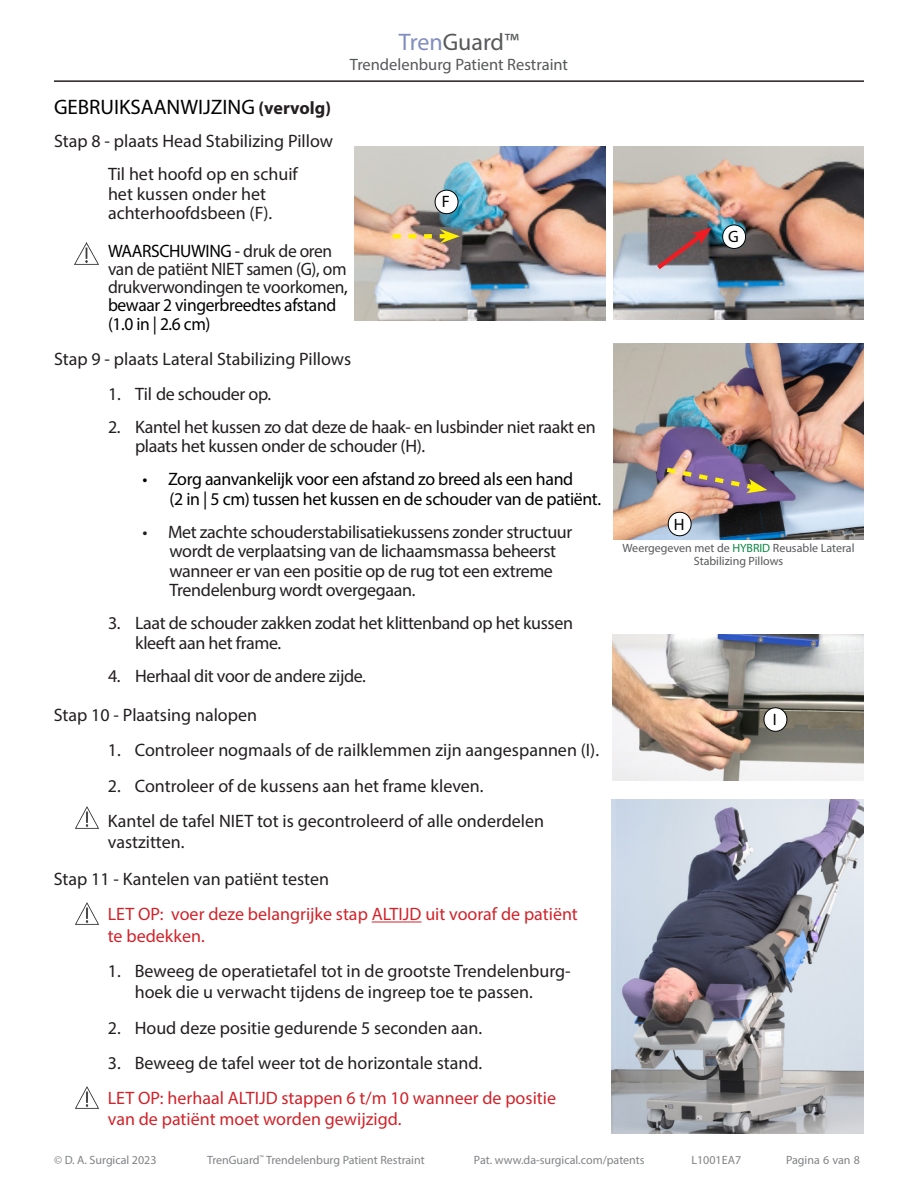
<style>
.page{position:relative;width:918px;height:1188px;background:#fff}
.page>*{position:absolute;margin:0;border:0;box-sizing:border-box;transform-origin:0 0}
.t1{font:24px "Myriad Pro";color:#57585a}
.t2{font:21px "Myriad Pro";color:#000}
.t3{font:18px/19.5px "Myriad Pro";letter-spacing:-.01em;color:#231f20}
.t4{font:18px/21.6px "Myriad Pro";color:#d1232a}
.t5{font:18px/19.5px "Myriad Pro";letter-spacing:-.02em;color:#000}
.t6{font:16.5px "Myriad Pro";color:#57585a}
.t7{font:16.5px "Myriad Pro";color:#000}
.t8{font:12px "Myriad Pro";color:#808285}
.Main_bullets{font:12px/13.5px "Myriad Pro";color:#57585a;text-align:center}
.s1{font-weight:700;font-size:18px;color:#231f20}
.s2{color:#818dbf}
.s3{color:#000}
.s4{color:#0a8644}
</style>
<div class="page">
<hr style="left:54px;top:80px;width:810px;height:2px;background:#231f20">
<img style="left:75px;top:806px;width:24px;height:23px">
<img style="left:613px;top:146px;width:251px;height:173px">
<svg style="left:652px;top:227px;width:60px;height:47px"></svg>
<img style="left:354px;top:146px;width:252px;height:175px">
<svg style="left:393px;top:229px;width:67px;height:15px"></svg>
<img style="left:611px;top:800px;width:253px;height:334px">
<img style="left:613px;top:344px;width:251px;height:195px">
<svg style="left:662px;top:465px;width:105px;height:28px"></svg>
<img style="left:612px;top:634px;width:251px;height:146px">
<img style="left:74px;top:242px;width:25px;height:23px">
<hr style="left:372px;top:922px;width:50px;height:1px;background:#d1232a">
<img style="left:75px;top:1086px;width:24px;height:23px">
<img style="left:75px;top:902px;width:24px;height:23px">
<div style="left:435px;top:190px;width:23px;height:24px;background:#fff;border-radius:11px"></div>
<div style="left:435px;top:190px;width:23px;height:24px;border:1px solid #000;border-radius:11px"></div>
<div style="left:723px;top:225px;width:23px;height:23px;background:#fff;border-radius:11px"></div>
<div style="left:722px;top:225px;width:24px;height:24px;border:1px solid #000;border-radius:11px"></div>
<div style="left:668px;top:512px;width:23px;height:24px;background:#fff;border-radius:11px"></div>
<div style="left:668px;top:512px;width:23px;height:24px;border:1px solid #000;border-radius:11px"></div>
<div style="left:764px;top:708px;width:23px;height:23px;background:#fff;border-radius:11px"></div>
<div style="left:764px;top:707px;width:23px;height:25px;border:1px solid #000;border-radius:11px"></div>
<p class="t2" style="left:54px;top:94px;width:279px">GEBRUIKSAANWIJZING <span class="s1">(vervolg)</span></p>
<h1 class="t1" style="left:399px;top:28px;width:122px"><span class="s2">Tren</span>Guard™</h1>
<p class="t6" style="left:350px;top:54px;width:220px">Trendelenburg Patient Restraint</p>
<p class="t3" style="left:54px;top:131px;width:281px">Stap 8 - plaats Head Stabilizing Pillow</p>
<p class="t3" style="left:108px;top:164px;width:191px">Til het hoofd op en schuif het kussen onder het achterhoofdsbeen (F).</p>
<p class="t3" style="left:108px;top:241px;width:241px;line-height:18.3px"><span class="s3">WAARSCHUWING -</span> druk de oren van de patiënt NIET samen (G), om drukverwondingen te voorkomen<span class="s3">, bewaar 2 vingerbreedtes afstand (1.0 in | 2.6 cm)</span></p>
<p class="t7" style="left:442px;top:192px;width:10px">F</p>
<p class="t3" style="left:54px;top:349px;width:299px">Stap 9 - plaats Lateral Stabilizing Pillows</p>
<p class="t3" style="left:108px;top:384px;width:165px">1. Til de schouder op.</p>
<p class="t3" style="left:135px;top:417px;width:462px;text-indent:-27px">2. Kantel het kussen zo dat deze de haak- en lusbinder niet raakt en plaats het kussen onder de schouder (H).</p>
<p class="t5" style="left:170px;top:469px;width:433px;text-indent:-27px">• Zorg aanvankelijk voor een afstand zo breed als een hand<br>(2 in | 5 cm) tussen het kussen en de schouder van de patiënt.</p>
<p class="t3" style="left:170px;top:522px;width:404px;text-indent:-27px">• Met zachte schouderstabilisatiekussens zonder structuur wordt de verplaatsing van de lichaamsmassa beheerst wanneer er van een positie op de rug tot een extreme Trendelenburg wordt overgegaan.</p>
<p class="t3" style="left:135px;top:613px;width:439px;text-indent:-27px">3. Laat de schouder zakken zodat het klittenband op het kussen kleeft aan het frame.</p>
<p class="t3" style="left:108px;top:666px;width:260px">4. Herhaal dit voor de andere zijde.</p>
<p class="t3" style="left:54px;top:705px;width:205px">Stap 10 - Plaatsing nalopen</p>
<p class="t3" style="left:108px;top:740px;width:493px">1. Controleer nogmaals of de railklemmen zijn aangespannen (I).</p>
<p class="t3" style="left:108px;top:775px;width:377px">2. Controleer of de kussens aan het frame kleven.</p>
<p class="t3" style="left:108px;top:810px;width:438px;line-height:21.6px">Kantel de tafel NIET tot is gecontroleerd of alle onderdelen vastzitten.</p>
<p class="t3" style="left:54px;top:869px;width:277px">Stap 11 - Kantelen van patiënt testen</p>
<p class="t4" style="left:108px;top:903px;width:472px">LET OP: voer deze belangrijke stap ALTIJD uit vooraf de patiënt te bedekken.</p>
<p class="t3" style="left:108px;top:960px;width:465px;line-height:21.6px;text-align:center">1. Beweeg de operatietafel tot in de grootste Trendelenburg&shy;hoek die u verwacht tijdens de ingreep toe te passen.</p>
<p class="t3" style="left:108px;top:1018px;width:376px">2. Houd deze positie gedurende 5 seconden aan.</p>
<p class="t3" style="left:108px;top:1053px;width:376px">3. Beweeg de tafel weer tot de horizontale stand.</p>
<p class="t4" style="left:108px;top:1087px;width:450px">LET OP: herhaal ALTIJD stappen 6 t/m 10 wanneer de positie van de patiënt moet worden gewijzigd.</p>
<p class="t7" style="left:728px;top:227px;width:12px">G</p>
<p class="t7" style="left:674px;top:514px;width:12px">H</p>
<p class="Main_bullets" style="left:623px;top:541px;width:233px">Weergegeven met de <span class="s4">HYBRID</span> Reusable Lateral<br>Stabilizing Pillows</p>
<p class="t7" style="left:773px;top:709px;width:5px">I</p>
<p class="t8" style="left:54px;top:1152px;width:104px">© D. A. Surgical 2023</p>
<p class="t8" style="left:207px;top:1152px;width:219px">TrenGuard<sup>™</sup> Trendelenburg Patient Restraint</p>
<p class="t8" style="left:474px;top:1152px;width:172px">Pat. www.da-surgical.com/patents</p>
<p class="t8" style="left:691px;top:1152px;width:51px">L1001EA7</p>
<p class="t8" style="left:786px;top:1152px;width:75px">Pagina 6 van 8</p>
</div>
